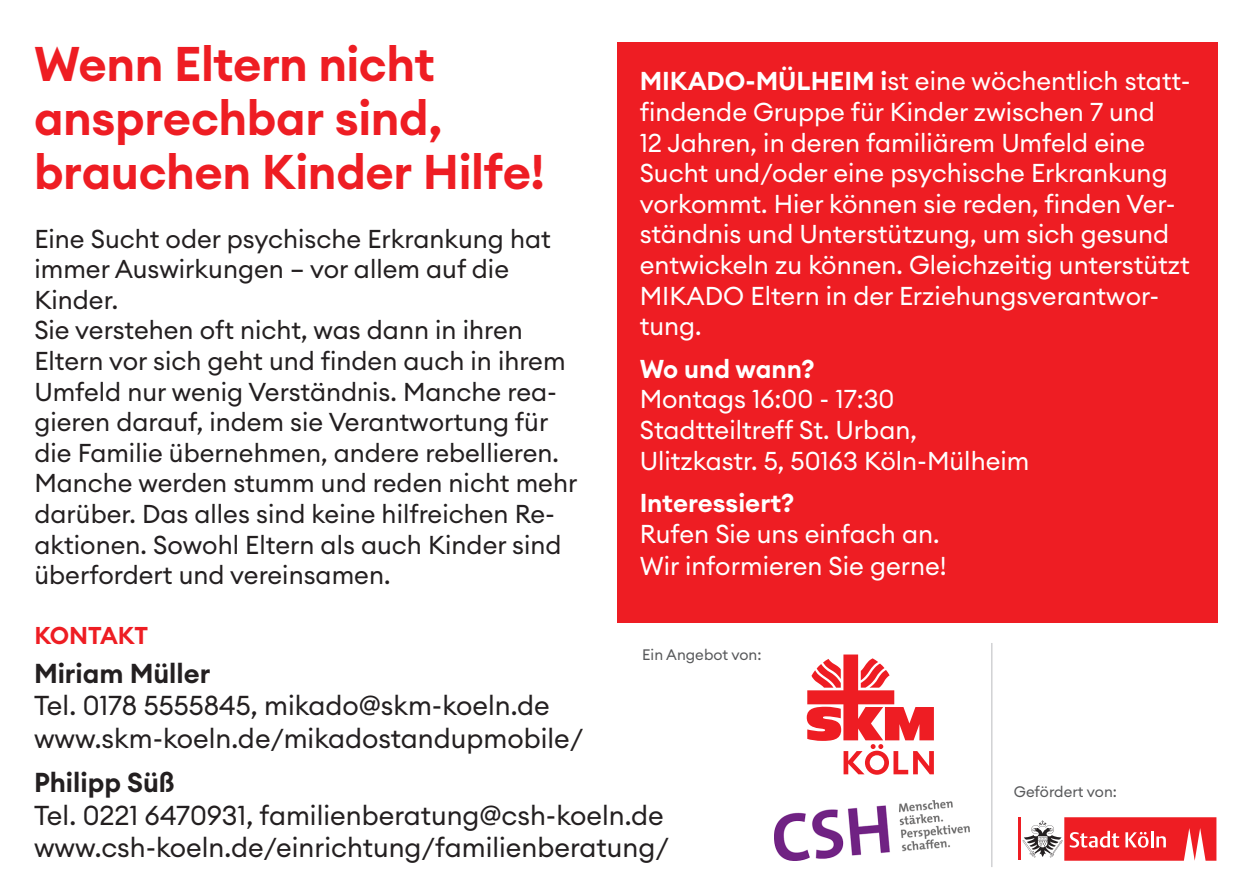
<style>
.page{position:relative;width:1259px;height:893px;background:#fff}
.page>*{position:absolute;margin:0;border:0;box-sizing:border-box;transform-origin:0 0}
.t1{font:600 48px/54px "Euclid Circular A";letter-spacing:-.01em;color:#ee1d23}
.t2{font:27px/32.4px "Euclid Circular A";color:#231f20}
.t3{font:600 27px "Euclid Circular A";color:#231f20}
.t4{font:25.5px/30.6px "Euclid Circular A";color:#fff}
.t5{font:25.5px/30.6px "Euclid Circular A";color:#231f20}
.t6{font:600 25.5px "Euclid Circular A";color:#fff}
.t7{font:600 24px "Euclid Circular A";color:#ee1d23}
.t8{font:15px "Euclid Circular A";color:#57585a}
.s1{font-weight:600}
</style>
<div class="page">
<svg style="left:806px;top:654px;width:128px;height:121px"></svg>
<hr style="left:991px;top:643px;width:1px;height:224px;background:#d1d2d4">
<img style="left:774px;top:800px;width:195px;height:61px">
<div style="left:617px;top:43px;width:601px;height:579px;background:#ee1d23"></div>
<hr style="left:1018px;top:817px;width:3px;height:43px;background:#ee1d23">
<svg style="left:1022px;top:817px;width:194px;height:44px"></svg>
<h1 class="t1" style="left:34px;top:38px;width:512px">Wenn Eltern nicht ansprechbar sind, brauchen Kinder Hilfe!</h1>
<p class="t5" style="left:34px;top:223px;width:544px">Eine Sucht oder psychische Erkrankung hat immer Auswirkungen – vor allem auf die Kinder.<br>Sie verstehen oft nicht, was dann in ihren Eltern vor sich geht und finden auch in ihrem Umfeld nur wenig Verständnis. Manche rea&shy;gieren darauf, indem sie Verantwortung für die Familie übernehmen, andere rebellieren.<br>Manche werden stumm und reden nicht mehr darüber. Das alles sind keine hilfreichen Re&shy;aktionen. Sowohl Eltern als auch Kinder sind überfordert und vereinsamen.</p>
<p class="t7" style="left:34px;top:620px;width:115px">KONTAKT</p>
<p class="t4" style="left:639px;top:66px;width:552px"><span class="s1">MIKADO-MÜLHEIM i</span>st eine wöchentlich statt&shy;findende Gruppe für Kinder zwischen 7 und<br>12 Jahren, in deren familiärem Umfeld eine Sucht und/oder eine psychische Erkrankung vorkommt. Hier können sie reden, finden Ver&shy;ständnis und Unterstützung, um sich gesund entwickeln zu können. Gleichzeitig unterstützt MIKADO Eltern in der Erziehungsverantwor&shy;tung.</p>
<p class="t6" style="left:639px;top:352px;width:176px">Wo und wann?</p>
<p class="t4" style="left:639px;top:384px;width:391px">Montags 16:00 - 17:30<br>Stadtteiltreff St. Urban,<br>Ulitzkastr. 5, 50163 Köln-Mülheim</p>
<p class="t6" style="left:639px;top:487px;width:156px">Interessiert?</p>
<p class="t4" style="left:639px;top:517px;width:309px;line-height:32.4px">Rufen Sie uns einfach an.<br>Wir informieren Sie gerne!</p>
<p class="t8" style="left:642px;top:645px;width:121px">Ein Angebot von:</p>
<p class="t3" style="left:34px;top:656px;width:178px">Miriam Müller</p>
<p class="t2" style="left:34px;top:689px;width:551px">Tel. 0178 5555845, mikado@skm-koeln.de www.skm-koeln.de/mikadostandupmobile/</p>
<p class="t3" style="left:34px;top:765px;width:142px">Philipp Süß</p>
<p class="t2" style="left:34px;top:798px;width:636px">Tel. 0221 6470931, familienberatung@csh-koeln.de www.csh-koeln.de/einrichtung/familienberatung/</p>
<p class="t8" style="left:1013px;top:782px;width:105px">Gefördert von:</p>
</div>
